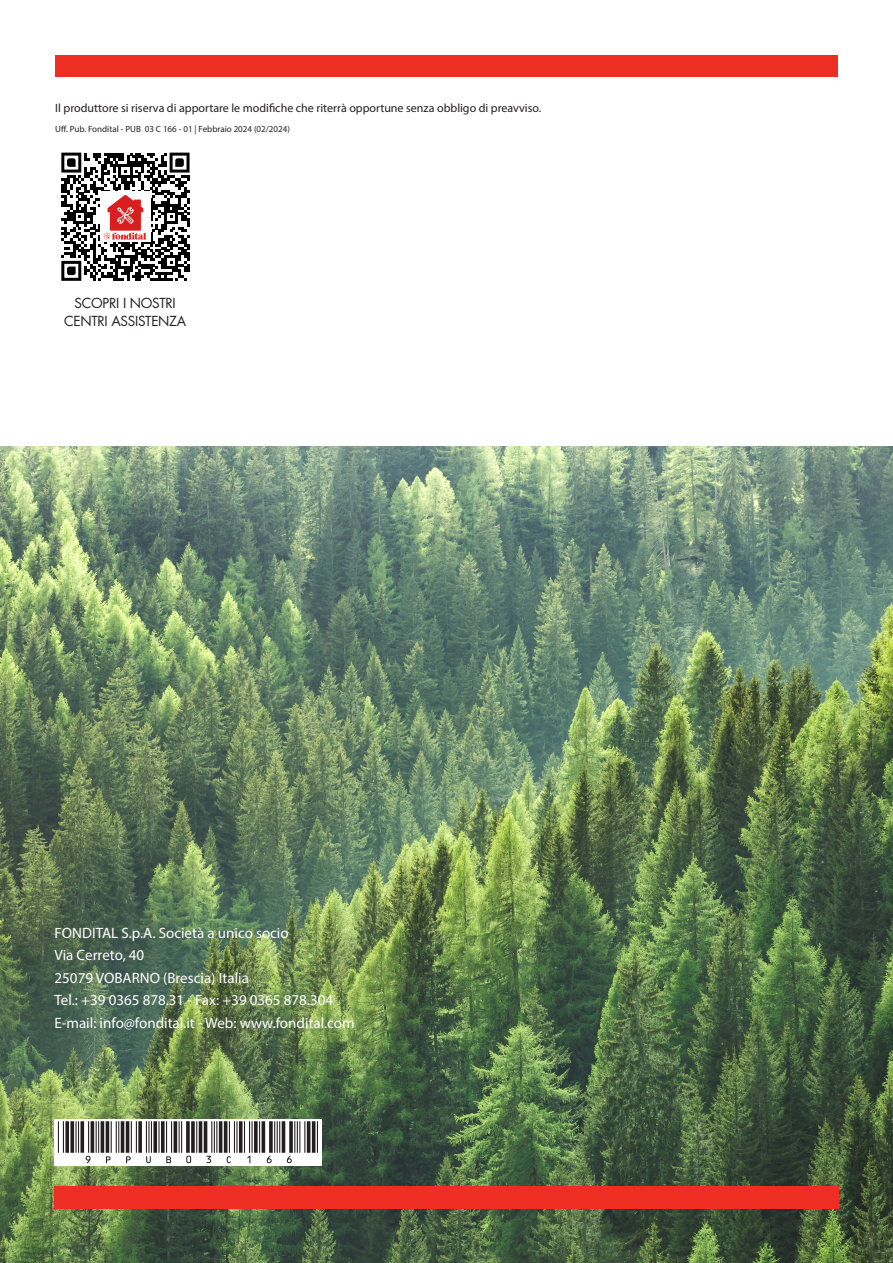
<style>
.page{position:relative;width:893px;height:1263px;background:#fff}
.page>*{position:absolute;margin:0;border:0;box-sizing:border-box;transform-origin:0 0}
.t1{font:15px "Myriad Pro";color:#fff}
.t2{font:13.5px/18px "Futura Std";letter-spacing:-.02em;color:#231f20;text-align:center}
.t3{font:12px "Myriad Pro";color:#231f20}
.t4{font:9px "Myriad Pro";color:#231f20}
</style>
<div class="page">
<img style="left:0;top:446px;width:893px;height:817px">
<div style="left:56px;top:55px;width:782px;height:22px;background:#ee2e22"></div>
<div style="left:54px;top:1187px;width:785px;height:22px;background:#ee2e22"></div>
<div style="left:54px;top:1119px;width:268px;height:46px;background:#fff"></div>
<svg style="left:58px;top:1121px;width:260px;height:42px"></svg>
<svg style="left:61px;top:153px;width:129px;height:128px"></svg>
<p class="t3" style="left:55px;top:100px;width:487px">Il produttore si riserva di apportare le modifiche che riterrà opportune senza obbligo di preavviso.</p>
<p class="t4" style="left:55px;top:123px;width:236px">Uff. Pub. Fondital - PUB 03 C 166 - 01 | Febbraio 2024 (02/2024)</p>
<p class="t2" style="left:64px;top:294px;width:124px">SCOPRI I NOSTRI<br>CENTRI ASSISTENZA</p>
<p class="t1" style="left:55px;top:923px;width:236px">FONDITAL S.p.A. Società a unico socio</p>
<p class="t1" style="left:55px;top:946px;width:91px">Via Cerreto, 40</p>
<p class="t1" style="left:55px;top:968px;width:196px">25079 VOBARNO (Brescia) Italia</p>
<p class="t1" style="left:55px;top:991px;width:280px">Tel.: +39 0365 878.31 - Fax: +39 0365 878.304</p>
<p class="t1" style="left:55px;top:1013px;width:301px">E-mail: info@fondital.it - Web: www.fondital.com</p>
</div>
